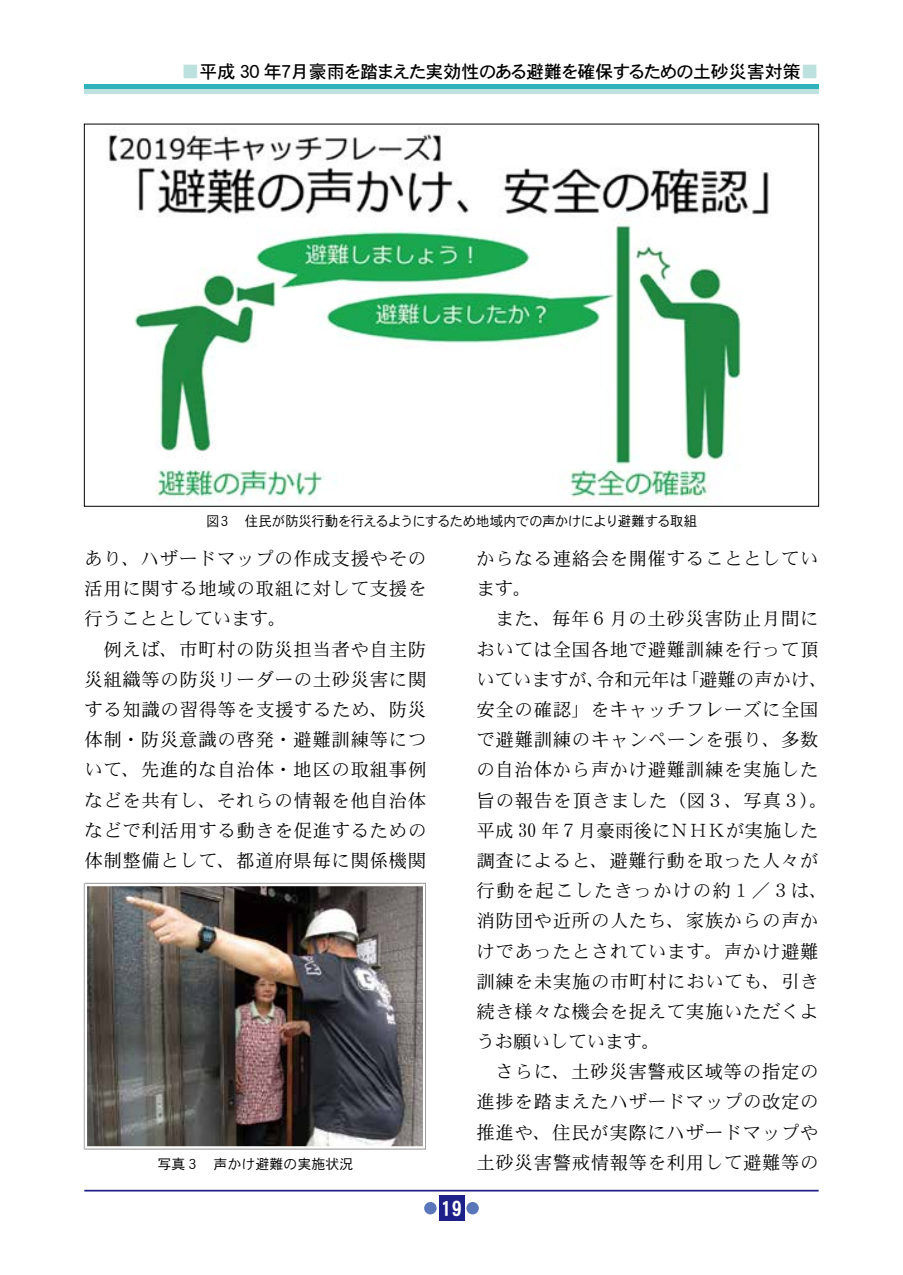
<style>
.page{position:relative;width:903px;height:1275px;background:#fff}
.page>*{position:absolute;margin:0;border:0;box-sizing:border-box;transform-origin:0 0}
.t1{font:21px "DFHS Gothic W7 WIN RKSJ H";color:#fff}
.t2{font:18.38px/30.3px "DFHS Mincho W3 WIN RKSJ H";letter-spacing:.04em;color:#000}
.t3{font:17.85px "DFHS Gothic W5 WING RKSJ H";color:#000}
.t4{font:14px "DFHS Gothic W3 WIN RKSJ H";letter-spacing:-.02em;color:#000;scale:.96 1}
.t5{font:14px "DFHS Gothic W3 WIN RKSJ H";color:#000}
.s1{color:#bce1df}
</style>
<div class="page">
<hr style="left:84px;top:1190px;width:735px;height:1px;background:#1d2088">
<div style="left:439px;top:1196px;width:25px;height:25px;background:#1d2088"></div>
<div style="left:466px;top:1202px;width:13px;height:12px;background:#5976ba;border-radius:50%"></div>
<div style="left:424px;top:1202px;width:13px;height:12px;background:#5976ba;border-radius:50%"></div>
<div style="left:84px;top:89px;width:735px;height:5px;background:#bce1df"></div>
<div style="left:84px;top:84px;width:735px;height:5px;background:#2fb2b9"></div>
<img style="left:108px;top:129px;width:663px;height:375px">
<img style="left:88px;top:887px;width:334px;height:259px">
<div style="left:85px;top:884px;width:340px;height:265px;border:2px solid #fff"></div>
<p class="t3" style="left:181px;top:63px;width:639px"><span class="s1">■</span>平成 30 年７月豪雨を踏まえた実効性のある避難を確保するための土砂災害対策<span class="s1">■</span></p>
<p class="t4" style="left:206px;top:514px;width:513px">図３　住民が防災行動を行えるようにするため地域内での声かけにより避難する取組</p>
<p class="t2" style="left:84px;top:544px;width:344px">あり、ハザードマップの作成支援やその活用に関する地域の取組に対して支援を行うこととしています。<br>　例えば、市町村の防災担当者や自主防災組織等の防災リーダーの土砂災害に関する知識の習得等を支援するため、防災体制・防災意識の啓発・避難訓練等について、先進的な自治体・地区の取組事例などを共有し、それらの情報を他自治体などで利活用する動きを促進するための体制整備として、都道府県毎に関係機関</p>
<p class="t5" style="left:158px;top:1157px;width:197px">写真３　声かけ避難の実施状況</p>
<p class="t1" style="left:441px;top:1198px;width:23px">19</p>
<p class="t2" style="left:476px;top:544px;width:353px">からなる連絡会を開催することとしています。<br>　また、毎年６月の土砂災害防止月間においては全国各地で避難訓練を行って頂いていますが、令和元年は「避難の声かけ、安全の確認」をキャッチフレーズに全国で避難訓練のキャンペーンを張り、多数の自治体から声かけ避難訓練を実施した旨の報告を頂きました（図３、写真３）。平成 30 年７月豪雨後にＮＨＫが実施した調査によると、避難行動を取った人々が行動を起こしたきっかけの約１／３は、消防団や近所の人たち、家族からの声かけであったとされています。声かけ避難訓練を未実施の市町村においても、引き続き様々な機会を捉えて実施いただくようお願いしています。<br>　さらに、土砂災害警戒区域等の指定の進捗を踏まえたハザードマップの改定の推進や、住民が実際にハザードマップや土砂災害警戒情報等を利用して避難等の</p>
</div>
